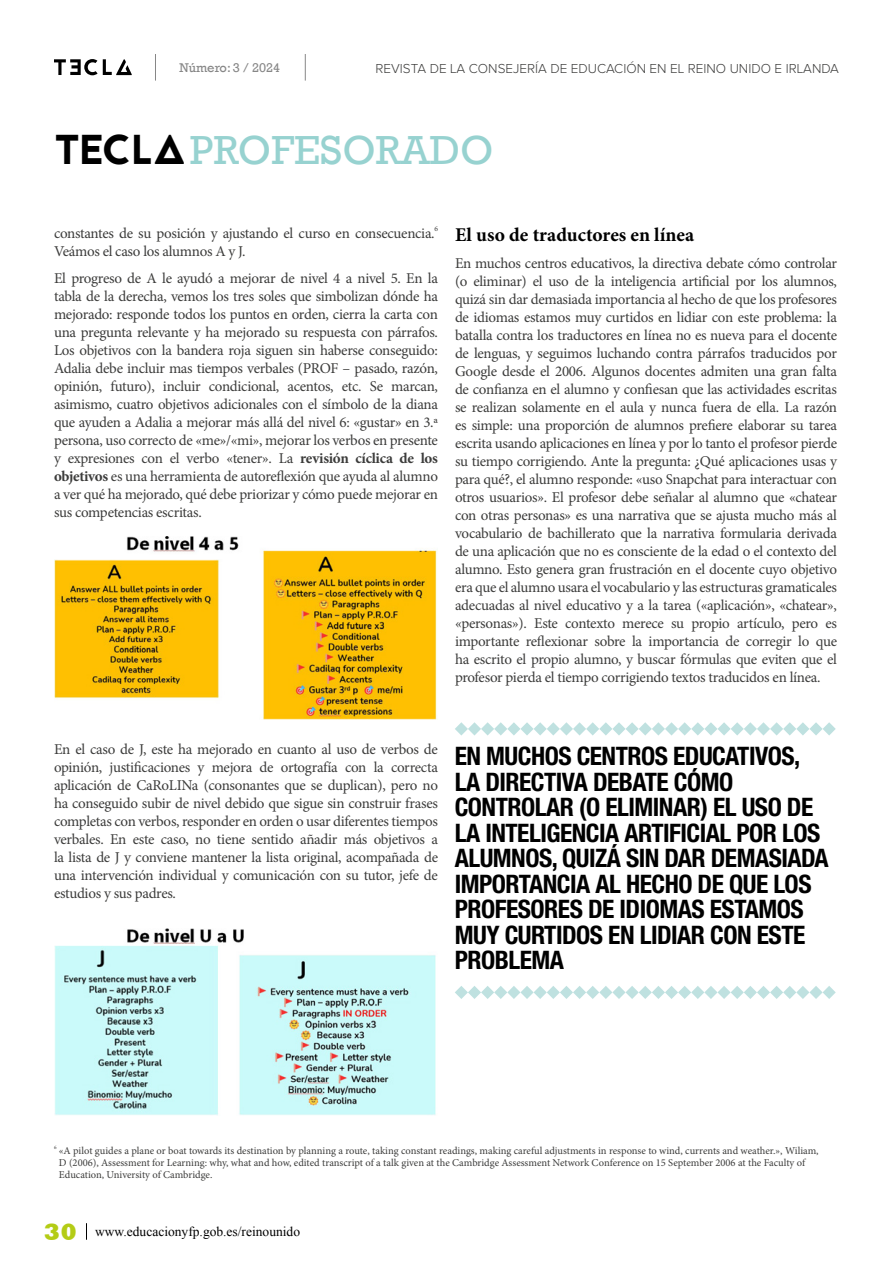
<style>
.page{position:relative;width:893px;height:1263px;background:#fff}
.page>*{position:absolute;margin:0;border:0;box-sizing:border-box;transform-origin:0 0}
.t1{font:41.55px "Rockwell";color:#97d2d0}
.t2{font:700 condensed 25.5px/25.5px "Helvetica Neue LT Std";letter-spacing:-.02em;color:#000}
.t3{font:700 19.5px "Minion Pro";color:#000}
.t4{font:15px/18px "Minion Pro";letter-spacing:-.02em;color:#3c3c3b;text-align:justify}
.t5{font:300 13.5px "Proxima Nova A";color:#3c3c3b}
.t6{font:13.5px "Times New Roman";color:#000}
.t7{font:12.9px "Rockwell";color:#878787}
.t8{font:10.5px/12px "Minion Pro";color:#3c3c3b}
.t9{font:7.5px "Minion Pro";color:#3c3c3b}
.t10{font:5.25px "Minion Pro";color:#3c3c3b}
.s1{font-family:"Jaapokkienchance";font-size:41.7px;color:#000}
.s2{font-weight:700}
.s3{font-family:"Rockwell";font-weight:800;font-size:24px;color:#b4cc16}
</style>
<div class="page">
<svg style="left:86px;top:1223px;width:1px;height:17px"></svg>
<svg style="left:155px;top:54px;width:1px;height:27px"></svg>
<svg style="left:54px;top:59px;width:78px;height:16px"></svg>
<svg style="left:305px;top:54px;width:1px;height:27px"></svg>
<img style="left:54px;top:537px;width:383px;height:183px">
<img style="left:54px;top:928px;width:382px;height:187px">
<svg style="left:455px;top:722px;width:381px;height:13px"></svg>
<svg style="left:455px;top:986px;width:381px;height:13px"></svg>
<p class="t7" style="left:179px;top:60px;width:102px">Número: 3 / 2024</p>
<p class="t5" style="left:375px;top:61px;width:465px">REVISTA DE LA CONSEJERÍA DE EDUCACIÓN EN EL REINO UNIDO E IRLANDA</p>
<h1 class="t1" style="left:54px;top:126px;width:441px"><span class="s1">TECLA</span>PROFESORADO</h1>
<p class="t4" style="left:54px;top:224px;width:382px">constantes de su posición y ajustando el curso en consecuencia.</p>
<p class="t9" style="left:434px;top:224px;width:5px">6</p>
<p class="t4" style="left:54px;top:238px;width:386px;line-height:26.5px">Veámos el caso los alumnos A y J.<br>El progreso de A le ayudó a mejorar de nivel 4 a nivel 5. En la</p>
<p class="t4" style="left:54px;top:287px;width:385px">tabla de la derecha, vemos los tres soles que simbolizan dónde ha mejorado: responde todos los puntos en orden, cierra la carta con una pregunta relevante y ha mejorado su respuesta con párrafos.<br>Los objetivos con la bandera roja siguen sin haberse conseguido:<br>Adalia debe incluir mas tiempos verbales (PROF – pasado, razón, opinión, futuro), incluir condicional, acentos, etc. Se marcan, asimismo, cuatro objetivos adicionales con el símbolo de la diana que ayuden a Adalia a mejorar más allá del nivel 6: «gustar» en 3.ª persona, uso correcto de «me»/«mi», mejorar los verbos en presente y expresiones con el verbo «tener». La <span class="s2">revisión cíclica de los objetivos</span> es una herramienta de autoreflexión que ayuda al alumno a ver qué ha mejorado, qué debe priorizar y cómo puede mejorar en sus competencias escritas.</p>
<h3 class="t3" style="left:455px;top:221px;width:241px">El uso de traductores en línea</h3>
<p class="t4" style="left:455px;top:254px;width:384px">En muchos centros educativos, la directiva debate cómo controlar (o eliminar) el uso de la inteligencia artificial por los alumnos, quizá sin dar demasiada importancia al hecho de que los profesores de idiomas estamos muy curtidos en lidiar con este problema: la batalla contra los traductores en línea no es nueva para el docente de lenguas, y seguimos luchando contra párrafos traducidos por Google desde el 2006. Algunos docentes admiten una gran falta de confianza en el alumno y confiesan que las actividades escritas se realizan solamente en el aula y nunca fuera de ella. La razón es simple: una proporción de alumnos prefiere elaborar su tarea escrita usando aplicaciones en línea y por lo tanto el profesor pierde su tiempo corrigiendo. Ante la pregunta: ¿Qué aplicaciones usas y para qué?, el alumno responde: «uso Snapchat para interactuar con otros usuarios». El profesor debe señalar al alumno que «chatear con otras personas» es una narrativa que se ajusta mucho más al vocabulario de bachillerato que la narrativa formularia derivada de una aplicación que no es consciente de la edad o el contexto del alumno. Esto genera gran frustración en el docente cuyo objetivo era que el alumno usara el vocabulario y las estructuras gramaticales adecuadas al nivel educativo y a la tarea («aplicación», «chatear», «personas»). Este contexto merece su propio artículo, pero es importante reflexionar sobre la importancia de corregir lo que ha escrito el propio alumno, y buscar fórmulas que eviten que el profesor pierda el tiempo corrigiendo textos traducidos en línea.</p>
<p class="t4" style="left:54px;top:740px;width:386px">En el caso de J, este ha mejorado en cuanto al uso de verbos de opinión, justificaciones y mejora de ortografía con la correcta aplicación de CaRoLINa (consonantes que se duplican), pero no ha conseguido subir de nivel debido que sigue sin construir frases completas con verbos, responder en orden o usar diferentes tiempos verbales. En este caso, no tiene sentido añadir más objetivos a la lista de J y conviene mantener la lista original, acompañada de una intervención individual y comunicación con su tutor, jefe de estudios y sus padres.</p>
<p class="t2" style="left:455px;top:743px;width:375px">EN MUCHOS CENTROS EDUCATIVOS,<br>LA DIRECTIVA DEBATE CÓMO<br>CONTROLAR (O ELIMINAR) EL USO DE<br>LA INTELIGENCIA ARTIFICIAL POR LOS<br>ALUMNOS, QUIZÁ SIN DAR DEMASIADA<br>IMPORTANCIA AL HECHO DE QUE LOS<br>PROFESORES DE IDIOMAS ESTAMOS<br>MUY CURTIDOS EN LIDIAR CON ESTE<br>PROBLEMA</p>
<p class="t10" style="left:54px;top:1144px;width:4px">6</p>
<p class="t8" style="left:59px;top:1144px;width:761px">«A pilot guides a plane or boat towards its destination by planning a route, taking constant readings, making careful adjustments in response to wind, currents and weather.», Wiliam,<br>D (2006), Assessment for Learning: why, what and how, edited transcript of a talk given at the Cambridge Assessment Network Conference on 15 September 2006 at the Faculty of<br>Education, University of Cambridge.</p>
<p class="t6" style="left:44px;top:1222px;width:258px"><span class="s3">30</span> www.educacionyfp.gob.es/reinounido</p>
</div>
